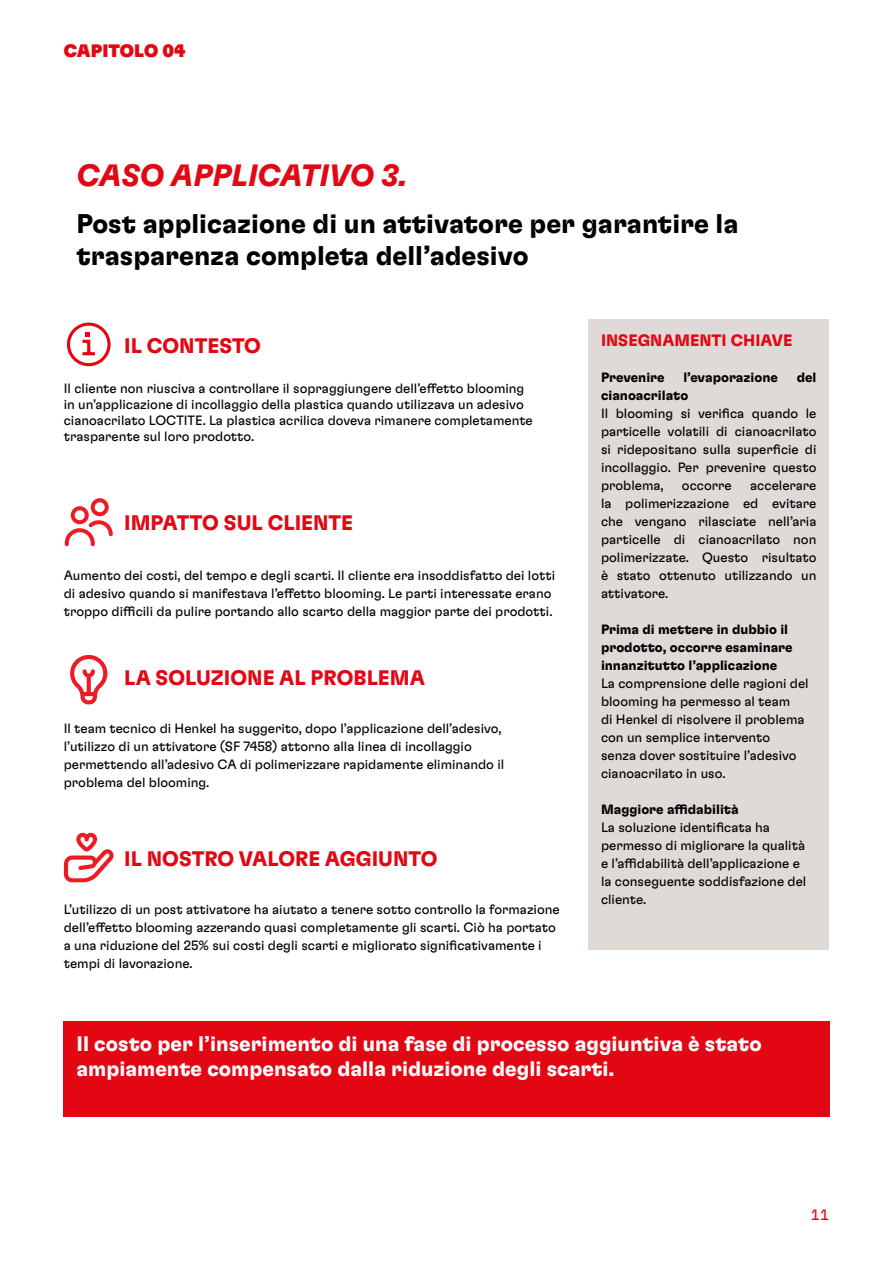
<style>
.page{position:relative;width:893px;height:1263px;background:#fff}
.page>*{position:absolute;margin:0;border:0;box-sizing:border-box;transform-origin:0 0}
.t1{font:italic 700 30.75px "Henkel GT Flexa";color:#e30613}
.t2{font:700 27px/32.4px "Henkel GT Flexa";color:#000}
.t3{font:700 21px/25.2px "Henkel GT Flexa";color:#fff}
.t4{font:700 21px "Henkel GT Flexa";color:#e30613}
.t5{font:18px "Henkel GT Flexa Bl";color:#e30613}
.t6{font:700 16.5px "Henkel GT Flexa";color:#e30613}
.t7{font:15px "Henkel GT Flexa";color:#e30613}
.t8{font:13.5px/18px "Henkel GT Flexa";color:#000}
.t9{font:700 13.5px/18px "Henkel GT Flexa";color:#000}
</style>
<div class="page">
<div style="left:588px;top:319px;width:241px;height:630px;background:#dfd9d8"></div>
<div style="left:64px;top:1021px;width:766px;height:96px;background:#e30613"></div>
<svg style="left:67px;top:323px;width:44px;height:43px"></svg>
<svg style="left:65px;top:498px;width:48px;height:48px"></svg>
<svg style="left:70px;top:655px;width:38px;height:49px"></svg>
<svg style="left:64px;top:832px;width:50px;height:50px"></svg>
<h3 class="t5" style="left:64px;top:39px;width:123px">CAPITOLO 04</h3>
<h1 class="t1" style="left:77px;top:156px;width:332px">CASO APPLICATIVO 3.</h1>
<h2 class="t2" style="left:77px;top:206px;width:663px">Post applicazione di un attivatore per garantire la trasparenza completa dell’adesivo</h2>
<h3 class="t4" style="left:124px;top:332px;width:138px">IL CONTESTO</h3>
<p class="t8" style="left:64px;top:379px;width:471px;line-height:16.2px">Il cliente non riusciva a controllare il sopraggiungere dell’effetto blooming in un’applicazione di incollaggio della plastica quando utilizzava un adesivo cianoacrilato LOCTITE. La plastica acrilica doveva rimanere completamente trasparente sul loro prodotto.</p>
<h3 class="t4" style="left:124px;top:510px;width:230px">IMPATTO SUL CLIENTE</h3>
<p class="t8" style="left:64px;top:566px;width:493px">Aumento dei costi, del tempo e degli scarti. Il cliente era insoddisfatto dei lotti di adesivo quando si manifestava l’effetto blooming. Le parti interessate erano troppo difficili da pulire portando allo scarto della maggior parte dei prodotti.</p>
<h3 class="t4" style="left:124px;top:665px;width:302px">LA SOLUZIONE AL PROBLEMA</h3>
<p class="t8" style="left:64px;top:719px;width:442px">Il team tecnico di Henkel ha suggerito, dopo l’applicazione dell’adesivo, l’utilizzo di un attivatore (SF 7458) attorno alla linea di incollaggio permettendo all’adesivo CA di polimerizzare rapidamente eliminando il problema del blooming.</p>
<h3 class="t4" style="left:124px;top:845px;width:315px">IL NOSTRO VALORE AGGIUNTO</h3>
<p class="t8" style="left:64px;top:899px;width:497px">L’utilizzo di un post attivatore ha aiutato a tenere sotto controllo la formazione dell’effetto blooming azzerando quasi completamente gli scarti. Ciò ha portato a una riduzione del 25% sui costi degli scarti e migliorato significativamente i tempi di lavorazione.</p>
<p class="t6" style="left:601px;top:330px;width:193px">INSEGNAMENTI CHIAVE</p>
<p class="t9" style="left:601px;top:368px;width:65px">Prevenire</p>
<p class="t9" style="left:683px;top:368px;width:96px">l’evaporazione</p>
<p class="t9" style="left:797px;top:368px;width:21px">del</p>
<p class="t9" style="left:601px;top:386px;width:89px">cianoacrilato</p>
<p class="t8" style="left:601px;top:404px;width:217px;text-align:justify">Il blooming si verifica quando le particelle volatili di cianoacrilato si ridepositano sulla superficie di incollaggio. Per prevenire questo problema,</p>
<p class="t8" style="left:601px;top:476px;width:217px;text-align:justify;text-indent:149px">accelerare la polimerizzazione ed evitare che vengano rilasciate nell’aria particelle di cianoacrilato non polimerizzate. Questo risultato è stato ottenuto utilizzando un attivatore.</p>
<p class="t9" style="left:601px;top:620px;width:193px">Prima di mettere in dubbio il prodotto, occorre esaminare innanzitutto l’applicazione</p>
<p class="t8" style="left:601px;top:674px;width:209px">La comprensione delle ragioni del blooming ha permesso al team<br>di Henkel di risolvere il problema con un semplice intervento senza dover sostituire l’adesivo cianoacrilato in uso.</p>
<p class="t9" style="left:601px;top:800px;width:139px">Maggiore affidabilità</p>
<p class="t8" style="left:601px;top:818px;width:207px">La soluzione identificata ha permesso di migliorare la qualità e l’affidabilità dell’applicazione e la conseguente soddisfazione del cliente.</p>
<p class="t8" style="left:682px;top:476px;width:51px">occorre</p>
<h3 class="t3" style="left:77px;top:1030px;width:687px">Il costo per l’inserimento di una fase di processo aggiuntiva è stato ampiamente compensato dalla riduzione degli scarti.</h3>
<p class="t7" style="left:811px;top:1206px;width:20px">11</p>
</div>
